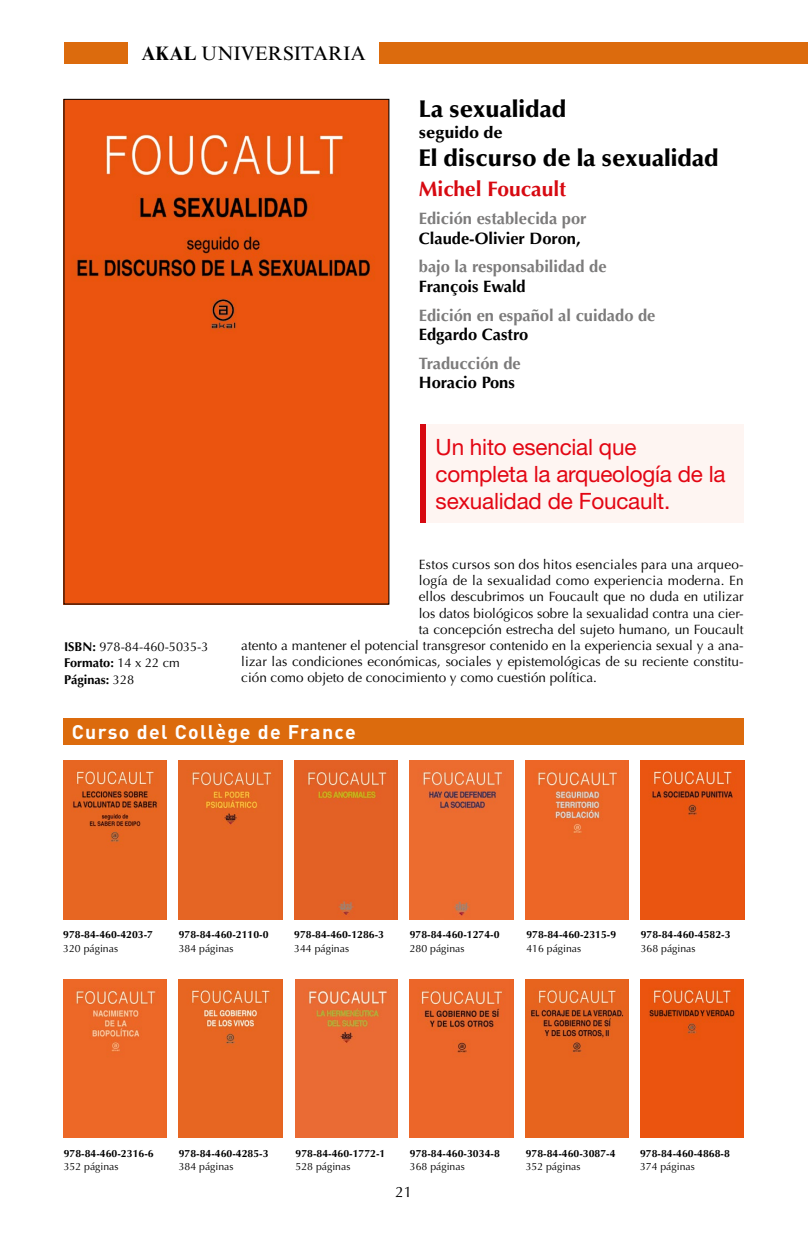
<style>
.page{position:relative;width:808px;height:1234px;background:#fff}
.page>*{position:absolute;margin:0;border:0;box-sizing:border-box;transform-origin:0 0}
.t1{font:900 24px "Optima";color:#000}
.t2{font:22.5px/27px "Helvetica Neue LT Std";letter-spacing:-.01em;color:#e30613}
.t3{font:700 21px "Optima";color:#d70911}
.t4{font:700 19.5px "DIN";letter-spacing:.07em;color:#fff}
.t5{font:19.5px "Times New Roman MT Std";color:#000}
.t6{font:700 16.5px "Optima";color:#7c7b7b}
.t7{font:700 16.5px "Optima";color:#000}
.t8{font:900 16.5px "Optima";color:#000}
.t9{font:15px "Optima";color:#000}
.t10{font:13.5px "Optima";color:#000}
.t11{font:13.5px "Optima";letter-spacing:.02em;color:#000}
.t12{font:12.75px/16.2px "Optima";color:#000}
.t13{font:700 10.5px "Optima";color:#000}
.t14{font:10.5px "Optima";color:#000}
.s1{font-weight:700}
</style>
<div class="page">
<div style="left:66px;top:101px;width:321px;height:501px;background:#eb540f"></div>
<img style="left:63px;top:760px;width:104px;height:158px">
<img style="left:179px;top:760px;width:103px;height:158px">
<div style="left:294px;top:760px;width:104px;height:158px;background:#e36125"></div>
<img style="left:410px;top:760px;width:103px;height:158px">
<img style="left:525px;top:760px;width:104px;height:158px">
<img style="left:641px;top:760px;width:103px;height:158px">
<img style="left:64px;top:979px;width:103px;height:158px">
<img style="left:179px;top:979px;width:103px;height:158px">
<img style="left:296px;top:979px;width:102px;height:158px">
<img style="left:410px;top:979px;width:103px;height:158px">
<img style="left:526px;top:979px;width:103px;height:158px">
<img style="left:640px;top:979px;width:103px;height:158px">
<div style="left:63px;top:717px;width:681px;height:27px;background:#dc6b0d"></div>
<div style="left:64px;top:43px;width:64px;height:21px;background:#dc6b0d"></div>
<div style="left:379px;top:43px;width:429px;height:21px;background:#dc6b0d"></div>
<div style="left:426px;top:424px;width:318px;height:99px;background:#fef5f2"></div>
<div style="left:420px;top:424px;width:5px;height:99px;background:#d70911"></div>
<h3 class="t5" style="left:141px;top:42px;width:226px"><span class="s1">AKAL</span> UNIVERSITARIA</h3>
<h1 class="t1" style="left:419px;top:94px;width:149px">La sexualidad</h1>
<p class="t8" style="left:419px;top:122px;width:85px">seguido de</p>
<h1 class="t1" style="left:419px;top:144px;width:301px">El discurso de la sexualidad</h1>
<h3 class="t3" style="left:419px;top:176px;width:149px">Michel Foucault</h3>
<p class="t6" style="left:419px;top:209px;width:169px">Edición establecida por</p>
<p class="t7" style="left:419px;top:229px;width:163px">Claude-Olivier Doron,</p>
<p class="t6" style="left:419px;top:257px;width:189px">bajo la responsabilidad de</p>
<p class="t7" style="left:419px;top:277px;width:108px">François Ewald</p>
<p class="t6" style="left:419px;top:305px;width:238px">Edición en español al cuidado de</p>
<p class="t7" style="left:419px;top:325px;width:111px">Edgardo Castro</p>
<p class="t6" style="left:419px;top:353px;width:103px">Traducción de</p>
<p class="t7" style="left:419px;top:373px;width:97px">Horacio Pons</p>
<h2 class="t2" style="left:436px;top:433px;width:292px">Un hito esencial que completa la arqueología de la sexualidad de Foucault.</h2>
<p class="t12" style="left:64px;top:638px;width:146px"><span class="s1">ISBN:</span> 978-84-460-5035-3<br><span class="s1">Formato:</span> 14 x 22 cm<br><span class="s1">Páginas:</span> 328</p>
<p class="t11" style="left:419px;top:556px;width:325px">Estos cursos son dos hitos esenciales para una arqueo-</p>
<p class="t10" style="left:419px;top:572px;width:326px">logía de la sexualidad como experiencia moderna. En</p>
<p class="t10" style="left:419px;top:589px;width:326px">ellos descubrimos un Foucault que no duda en utilizar</p>
<p class="t10" style="left:419px;top:605px;width:326px">los datos biológicos sobre la sexualidad contra una cier-</p>
<p class="t10" style="left:419px;top:621px;width:326px">ta concepción estrecha del sujeto humano, un Foucault</p>
<p class="t10" style="left:241px;top:637px;width:504px">atento a mantener el potencial transgresor contenido en la experiencia sexual y a ana-</p>
<p class="t10" style="left:241px;top:653px;width:504px">lizar las condiciones económicas, sociales y epistemológicas de su reciente constitu-</p>
<p class="t10" style="left:241px;top:670px;width:357px">ción como objeto de conocimiento y como cuestión política.</p>
<h3 class="t4" style="left:72px;top:719px;width:285px">Curso del Collège de France</h3>
<p class="t13" style="left:63px;top:928px;width:91px">978-84-460-4203-7</p>
<p class="t14" style="left:63px;top:941px;width:56px">320 páginas</p>
<p class="t13" style="left:179px;top:928px;width:91px">978-84-460-2110-0</p>
<p class="t14" style="left:179px;top:941px;width:56px">384 páginas</p>
<p class="t13" style="left:294px;top:928px;width:91px">978-84-460-1286-3</p>
<p class="t14" style="left:294px;top:941px;width:56px">344 páginas</p>
<p class="t13" style="left:410px;top:928px;width:91px">978-84-460-1274-0</p>
<p class="t14" style="left:410px;top:941px;width:56px">280 páginas</p>
<p class="t13" style="left:526px;top:928px;width:91px">978-84-460-2315-9</p>
<p class="t14" style="left:526px;top:941px;width:56px">416 páginas</p>
<p class="t13" style="left:641px;top:928px;width:91px">978-84-460-4582-3</p>
<p class="t14" style="left:641px;top:941px;width:56px">368 páginas</p>
<p class="t13" style="left:64px;top:1146px;width:91px">978-84-460-2316-6</p>
<p class="t14" style="left:64px;top:1160px;width:56px">352 páginas</p>
<p class="t13" style="left:179px;top:1146px;width:91px">978-84-460-4285-3</p>
<p class="t14" style="left:179px;top:1160px;width:56px">384 páginas</p>
<p class="t13" style="left:296px;top:1146px;width:91px">978-84-460-1772-1</p>
<p class="t14" style="left:296px;top:1160px;width:56px">528 páginas</p>
<p class="t13" style="left:410px;top:1146px;width:91px">978-84-460-3034-8</p>
<p class="t14" style="left:410px;top:1160px;width:56px">368 páginas</p>
<p class="t9" style="left:396px;top:1182px;width:18px">21</p>
<p class="t13" style="left:526px;top:1146px;width:91px">978-84-460-3087-4</p>
<p class="t14" style="left:526px;top:1160px;width:56px">352 páginas</p>
<p class="t13" style="left:640px;top:1146px;width:91px">978-84-460-4868-8</p>
<p class="t14" style="left:640px;top:1160px;width:56px">374 páginas</p>
</div>
